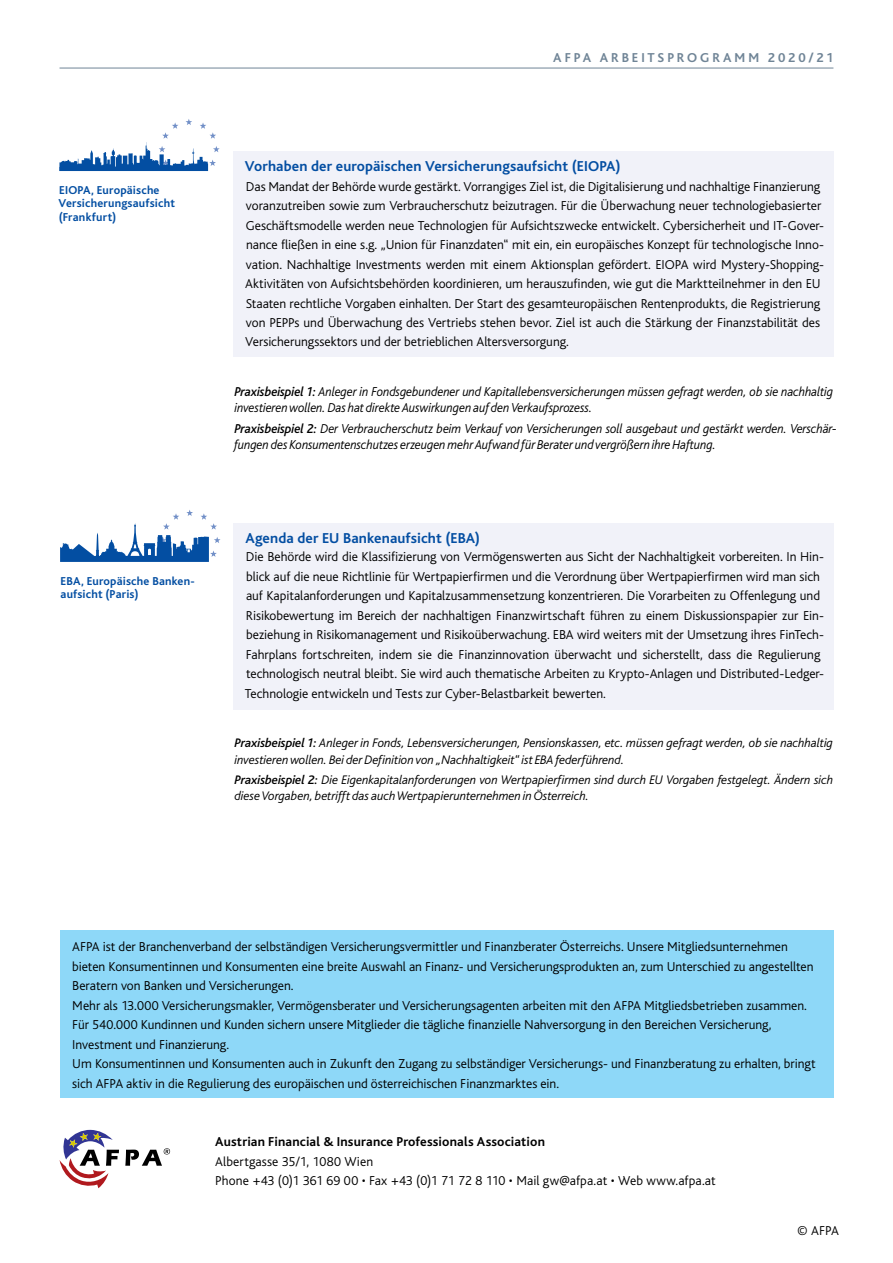
<style>
.page{position:relative;width:893px;height:1263px;background:#fff}
.page>*{position:absolute;margin:0;border:0;box-sizing:border-box;transform-origin:0 0}
.t1{font:700 15px "Bliss";letter-spacing:.01em;color:#034ea2}
.t2{font:300 13.5px/19.5px "Bliss";color:#000}
.t3{font:italic 300 13.5px/16.2px "Bliss";letter-spacing:-.01em;color:#000;scale:.96 1}
.t4{font:700 13.5px "Bliss";letter-spacing:.01em;color:#000}
.t5{font:700 13.5px "Bliss";letter-spacing:.215em;color:#6f8496}
.t6{font:italic 300 12.9px/16.2px "Bliss";letter-spacing:-.01em;color:#000}
.t7{font:700 12px/13.5px "Bliss";letter-spacing:.015em;color:#034ea2}
.s1{font-weight:500}
</style>
<div class="page">
<svg style="left:59px;top:119px;width:161px;height:52px"></svg>
<div style="left:233px;top:152px;width:600px;height:205px;background:#f1f2f9"></div>
<div style="left:233px;top:523px;width:600px;height:186px;background:#f1f2f9"></div>
<hr style="left:60px;top:68px;width:773px;height:1px;background:#6f8496">
<svg style="left:60px;top:510px;width:160px;height:52px"></svg>
<svg style="left:60px;top:1130px;width:59px;height:58px"></svg>
<svg style="left:125px;top:1148px;width:45px;height:18px"></svg>
<div style="left:60px;top:931px;width:773px;height:167px;background:#8ed8f8"></div>
<p class="t5" style="left:553px;top:51px;width:282px">AFPA ARBEITSPROGRAMM 2020/21</p>
<p class="t7" style="left:59px;top:183px;width:118px">EIOPA, Europäische<br>Versicherungsaufsicht (Frankfurt)</p>
<p class="t7" style="left:61px;top:574px;width:136px">EBA, Europäische Banken&shy;aufsicht (Paris)</p>
<p class="t1" style="left:245px;top:159px;width:377px">Vorhaben der europäischen Versicherungsaufsicht (EIOPA)</p>
<p class="t2" style="left:245px;top:177px;width:580px">Das Mandat der Behörde wurde gestärkt. Vorrangiges Ziel ist, die Digitalisierung und nachhaltige Finanzierung voranzutreiben sowie zum Verbraucherschutz beizutragen. Für die Überwachung neuer technologiebasierter Geschäftsmodelle werden neue Technologien für Aufsichtszwecke entwickelt. Cybersicherheit und IT-Gover&shy;nance fließen in eine s.g. „Union für Finanzdaten“ mit ein, ein europäisches Konzept für technologische Inno&shy;vation. Nachhaltige Investments werden mit einem Aktionsplan gefördert. EIOPA wird Mystery-Shopping-Aktivitäten von Aufsichtsbehörden koordinieren, um herauszufinden, wie gut die Marktteilnehmer in den EU Staaten rechtliche Vorgaben einhalten. Der Start des gesamteuropäischen Rentenprodukts, die Registrierung von PEPPs und Überwachung des Vertriebs stehen bevor. Ziel ist auch die Stärkung der Finanzstabilität des Versicherungssektors und der betrieblichen Altersversorgung.</p>
<p class="t3" style="left:234px;top:384px;width:625px"><span class="s1">Praxisbeispiel 1:</span> Anleger in Fondsgebundener und Kapitallebensversicherungen müssen gefragt werden, ob sie nachhaltig investieren wollen. Das hat direkte Auswirkungen auf den Verkaufsprozess.</p>
<p class="t3" style="left:234px;top:420px;width:628px"><span class="s1">Praxisbeispiel 2:</span> Der Verbraucherschutz beim Verkauf von Versicherungen soll ausgebaut und gestärkt werden. Verschär&shy;fungen des Konsumentenschutzes erzeugen mehr Aufwand für Berater und vergrößern ihre Haftung.</p>
<p class="t1" style="left:245px;top:530px;width:236px">Agenda der EU Bankenaufsicht (EBA)</p>
<p class="t2" style="left:245px;top:547px;width:581px">Die Behörde wird die Klassifizierung von Vermögenswerten aus Sicht der Nachhaltigkeit vorbereiten. In Hin&shy;blick auf die neue Richtlinie für Wertpapierfirmen und die Verordnung über Wertpapierfirmen wird man sich auf Kapitalanforderungen und Kapitalzusammensetzung konzentrieren. Die Vorarbeiten zu Offenlegung und Risikobewertung im Bereich der nachhaltigen Finanzwirtschaft führen zu einem Diskussionspapier zur Ein&shy;beziehung in Risikomanagement und Risikoüberwachung. EBA wird weiters mit der Umsetzung ihres FinTech-Fahrplans fortschreiten, indem sie die Finanzinnovation überwacht und sicherstellt, dass die Regulierung technologisch neutral bleibt. Sie wird auch thematische Arbeiten zu Krypto-Anlagen und Distributed-Ledger-Technologie entwickeln und Tests zur Cyber-Belastbarkeit bewerten.</p>
<p class="t6" style="left:234px;top:735px;width:600px"><span class="s1">Praxisbeispiel 1:</span> Anleger in Fonds, Lebensversicherungen, Pensionskassen, etc. müssen gefragt werden, ob sie nachhaltig investieren wollen. Bei der Definition von „Nachhaltigkeit“ ist EBA federführend.</p>
<p class="t6" style="left:234px;top:772px;width:600px"><span class="s1">Praxisbeispiel 2:</span> Die Eigenkapitalanforderungen von Wertpapierfirmen sind durch EU Vorgaben festgelegt. Ändern sich diese Vorgaben, betrifft das auch Wertpapierunternehmen in Österreich.</p>
<p class="t2" style="left:72px;top:937px;width:745px">AFPA ist der Branchenverband der selbständigen Versicherungsvermittler und Finanzberater Österreichs. Unsere Mitgliedsunternehmen bieten Konsumentinnen und Konsumenten eine breite Auswahl an Finanz- und Versicherungsprodukten an, zum Unterschied zu angestellten Beratern von Banken und Versicherungen.<br>Mehr als 13.000 Versicherungsmakler, Vermögensberater und Versicherungsagenten arbeiten mit den AFPA Mitgliedsbetrieben zusammen.<br>Für 540.000 Kundinnen und Kunden sichern unsere Mitglieder die tägliche finanzielle Nahversorgung in den Bereichen Versicherung, Investment und Finanzierung.<br>Um Konsumentinnen und Konsumenten auch in Zukunft den Zugang zu selbständiger Versicherungs- und Finanzberatung zu erhalten, bringt sich AFPA aktiv in die Regulierung des europäischen und österreichischen Finanzmarktes ein.</p>
<p class="t4" style="left:215px;top:1135px;width:331px">Austrian Financial &amp; Insurance Professionals Association</p>
<p class="t2" style="left:215px;top:1152px;width:502px">Albertgasse 35/1, 1080 Wien<br>Phone +43 (0)1 361 69 00 • Fax +43 (0)1 71 72 8 110 • Mail gw@afpa.at • Web www.afpa.at</p>
<p class="t2" style="left:797px;top:1221px;width:43px">© AFPA</p>
</div>
